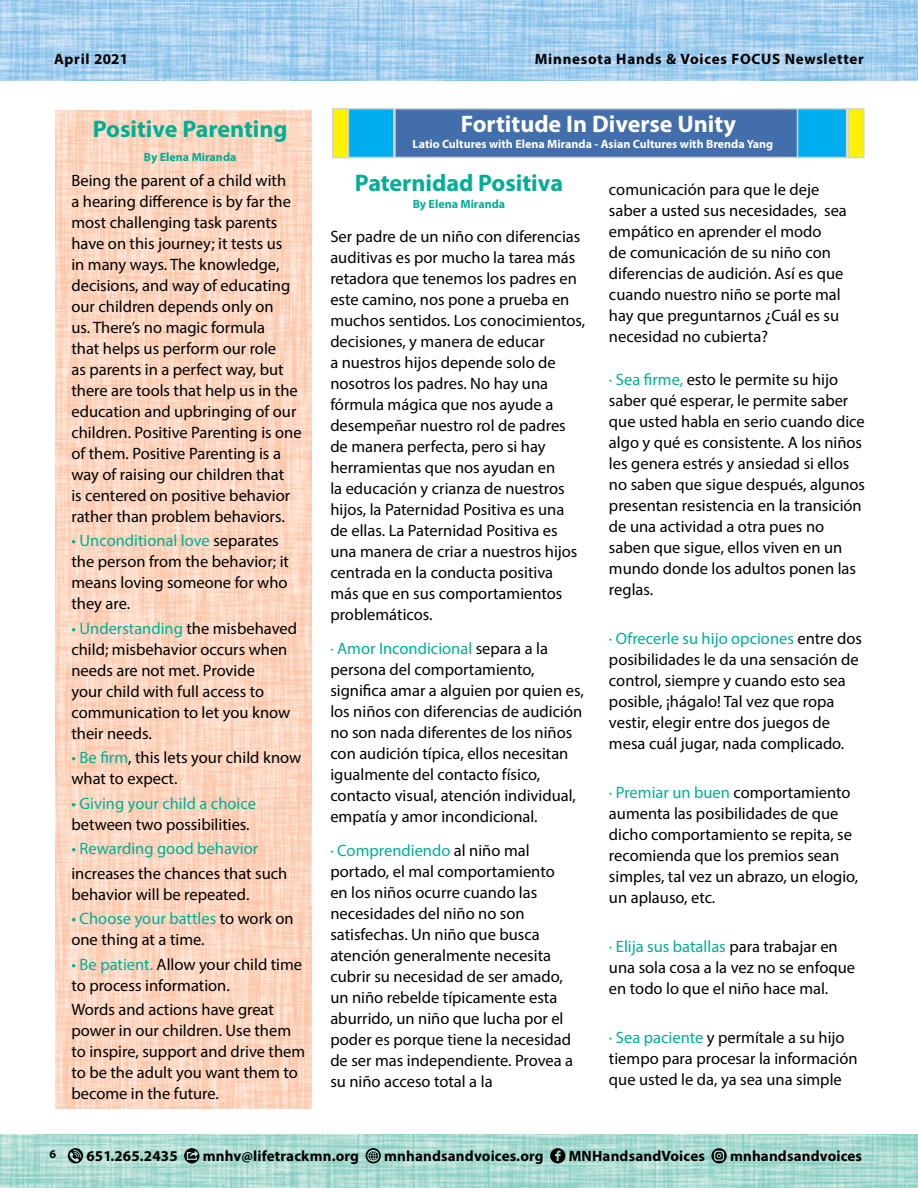
<style>
.page{position:relative;width:918px;height:1188px;background:#fff}
.page>*{position:absolute;margin:0;border:0;box-sizing:border-box;transform-origin:0 0}
.t1{font:700 24px "Myriad Pro";color:#00ae95}
.t2{font:700 24px "Myriad Pro";color:#fff}
.t3{font:16.5px/21px "Myriad Pro";color:#000101}
.t4{font:16.5px/21px "Myriad Pro";color:#000}
.t5{font:16.5px "Myriad Pro";color:#00ae95}
.t6{font:700 15px "Myriad Pro";letter-spacing:.01em;color:#000}
.t7{font:700 15px "Myriad Pro";letter-spacing:.05em;color:#000}
.t8{font:700 15px "Myriad Pro";letter-spacing:.045em;color:#000}
.t9{font:700 12px "Myriad Pro";color:#fff}
.t10{font:700 12px "Myriad Pro";color:#00ae95}
.t11{font:700 12px "Myriad Pro";color:#000}
.s1{color:#00ae95}
.s2{color:#000}
</style>
<div class="page">
<img style="left:0;top:0;width:918px;height:81px">
<img style="left:0;top:1134px;width:917px;height:54px">
<svg style="left:68px;top:1148px;width:15px;height:15px"></svg>
<svg style="left:184px;top:1148px;width:16px;height:15px"></svg>
<svg style="left:366px;top:1148px;width:15px;height:15px"></svg>
<svg style="left:550px;top:1148px;width:15px;height:15px"></svg>
<svg style="left:711px;top:1148px;width:16px;height:15px"></svg>
<div style="left:394px;top:108px;width:408px;height:50px;background:#436eac;border:2px solid #d1d3d4"></div>
<div style="left:344px;top:108px;width:51px;height:50px;background:#00aeef;border:2px solid #d1d3d4"></div>
<div style="left:797px;top:108px;width:50px;height:50px;background:#00aeef;border:2px solid #d1d3d4"></div>
<div style="left:847px;top:108px;width:18px;height:50px;background:#fff200;border:2px solid #d1d3d4"></div>
<div style="left:332px;top:108px;width:17px;height:50px;background:#fff200;border:2px solid #d1d3d4"></div>
<img style="left:55px;top:110px;width:257px;height:998px">
<p class="t8" style="left:54px;top:50px;width:76px">April 2021</p>
<p class="t7" style="left:535px;top:50px;width:331px">Minnesota Hands &amp; Voices FOCUS Newsletter</p>
<h1 class="t1" style="left:93px;top:113px;width:196px">Positive Parenting</h1>
<p class="t10" style="left:144px;top:149px;width:94px">By Elena Miranda</p>
<p class="t3" style="left:71px;top:170px;width:232px">Being the parent of a child with<br>a hearing difference is by far the most challenging task parents have on this journey; it tests us<br>in many ways. The knowledge, decisions, and way of educating our children depends only on<br>us. There’s no magic formula<br>that helps us perform our role<br>as parents in a perfect way, but there are tools that help us in the education and upbringing of our children. Positive Parenting is one of them. Positive Parenting is a way of raising our children that<br>is centered on positive behavior rather than problem behaviors.</p>
<p class="t3" style="left:71px;top:530px;width:219px"><span class="s1">• Unconditional love</span> separates the person from the behavior; it means loving someone f<span class="s2">or who they are.</span></p>
<p class="t4" style="left:71px;top:618px;width:227px"><span class="s1">• Understanding</span> the misbehaved child; misbehavior occurs when needs are not met. Provide<br>your child with full access to communication to let you know their needs.</p>
<p class="t4" style="left:71px;top:747px;width:231px"><span class="s1">• Be firm</span>, this lets your child know what to expect.</p>
<p class="t5" style="left:71px;top:793px;width:186px">• Giving your child a choice</p>
<p class="t3" style="left:71px;top:814px;width:180px">between two possibilities.</p>
<p class="t5" style="left:71px;top:839px;width:188px">• Rewarding good behavior</p>
<p class="t3" style="left:71px;top:863px;width:217px">increases the chances that such behavior will be repeated.</p>
<p class="t3" style="left:71px;top:908px;width:224px"><span class="s1">• Choose your battles</span> to work on one thing at a time.</p>
<p class="t3" style="left:71px;top:954px;width:232px"><span class="s1">• Be patient.</span> Allow your child time to process information.</p>
<p class="t3" style="left:71px;top:999px;width:235px">Words and actions have great power in our children. Use them to inspire, support and drive them to be the adult you want them to become in the future.</p>
<h1 class="t2" style="left:461px;top:109px;width:277px">Fortitude In Diverse Unity</h1>
<h1 class="t1" style="left:355px;top:167px;width:210px">Paternidad Positiva</h1>
<p class="t10" style="left:413px;top:196px;width:94px">By Elena Miranda</p>
<p class="t3" style="left:330px;top:226px;width:256px">Ser padre de un niño con diferencias auditivas es por mucho la tarea más retadora que tenemos los padres en este camino, nos pone a prueba en muchos sentidos. Los conocimientos, decisiones, y manera de educar<br>a nuestros hijos depende solo de nosotros los padres. No hay una fórmula mágica que nos ayude a desempeñar nuestro rol de padres de manera perfecta, pero si hay herramientas que nos ayudan en<br>la educación y crianza de nuestros hijos, la Paternidad Positiva es una de ellas. La Paternidad Positiva es una manera de criar a nuestros hijos centrada en la conducta positiva más que en sus comportamientos problemáticos.</p>
<p class="t3" style="left:330px;top:638px;width:255px"><span class="s1">· Amor Incondicional</span> separa a la persona del comportamiento, significa amar a alguien por quien es, los niños con diferencias de audición no son nada diferentes de los niños con audición típica, ellos necesitan igualmente del contacto físico, contacto visual, atención individual, empatía y amor incondicional.</p>
<p class="t3" style="left:330px;top:840px;width:244px"><span class="s1">· Comprendiendo</span> al niño mal portado, el mal comportamiento en los niños ocurre cuando las necesidades del niño no son satisfechas. Un niño que busca atención generalmente necesita cubrir su necesidad de ser amado, un niño rebelde típicamente esta aburrido, un niño que lucha por el poder es porque tiene la necesidad de ser mas independiente. Provea a su niño acceso total a la</p>
<p class="t9" style="left:413px;top:136px;width:362px">Latio Cultures with Elena Miranda - Asian Cultures with Brenda Yang</p>
<p class="t3" style="left:609px;top:179px;width:239px">comunicación para que le deje saber a usted sus necesidades, sea empático en aprender el modo<br>de comunicación de su niño con diferencias de audición. Así es que cuando nuestro niño se porte mal hay que preguntarnos ¿Cuál es su necesidad no cubierta?</p>
<p class="t3" style="left:609px;top:369px;width:258px"><span class="s1">· Sea firme,</span> esto le permite su hijo saber qué esperar, le permite saber que usted habla en serio cuando dice algo y qué es consistente. A los niños les genera estrés y ansiedad si ellos no saben que sigue después, algunos presentan resistencia en la transición de una actividad a otra pues no saben que sigue, ellos viven en un mundo donde los adultos ponen las reglas.</p>
<p class="t3" style="left:609px;top:628px;width:255px"><span class="s1">· Ofrecerle su hijo opciones</span> entre dos posibilidades le da una sensación de control, siempre y cuando esto sea posible, ¡hágalo! Tal vez que ropa vestir, elegir entre dos juegos de mesa cuál jugar, nada complicado.</p>
<p class="t3" style="left:609px;top:782px;width:251px"><span class="s1">· Premiar un buen</span> comportamiento aumenta las posibilidades de que dicho comportamiento se repita, se recomienda que los premios sean simples, tal vez un abrazo, un elogio, un aplauso, etc.</p>
<p class="t3" style="left:609px;top:936px;width:248px"><span class="s1">· Elija sus batallas</span> para trabajar en una sola cosa a la vez no se enfoque en todo lo que el niño hace mal.</p>
<p class="t3" style="left:609px;top:1027px;width:250px"><span class="s1">· Sea paciente</span> y permítale a su hijo tiempo para procesar la información que usted le da, ya sea una simple</p>
<p class="t11" style="left:50px;top:1146px;width:8px">6</p>
<p class="t6" style="left:86px;top:1146px;width:93px">651.265.2435</p>
<p class="t6" style="left:203px;top:1146px;width:158px">mnhv@lifetrackmn.org</p>
<p class="t6" style="left:384px;top:1146px;width:161px">mnhandsandvoices.org</p>
<p class="t6" style="left:569px;top:1146px;width:138px">MNHandsandVoices</p>
<p class="t6" style="left:730px;top:1146px;width:134px">mnhandsandvoices</p>
</div>
